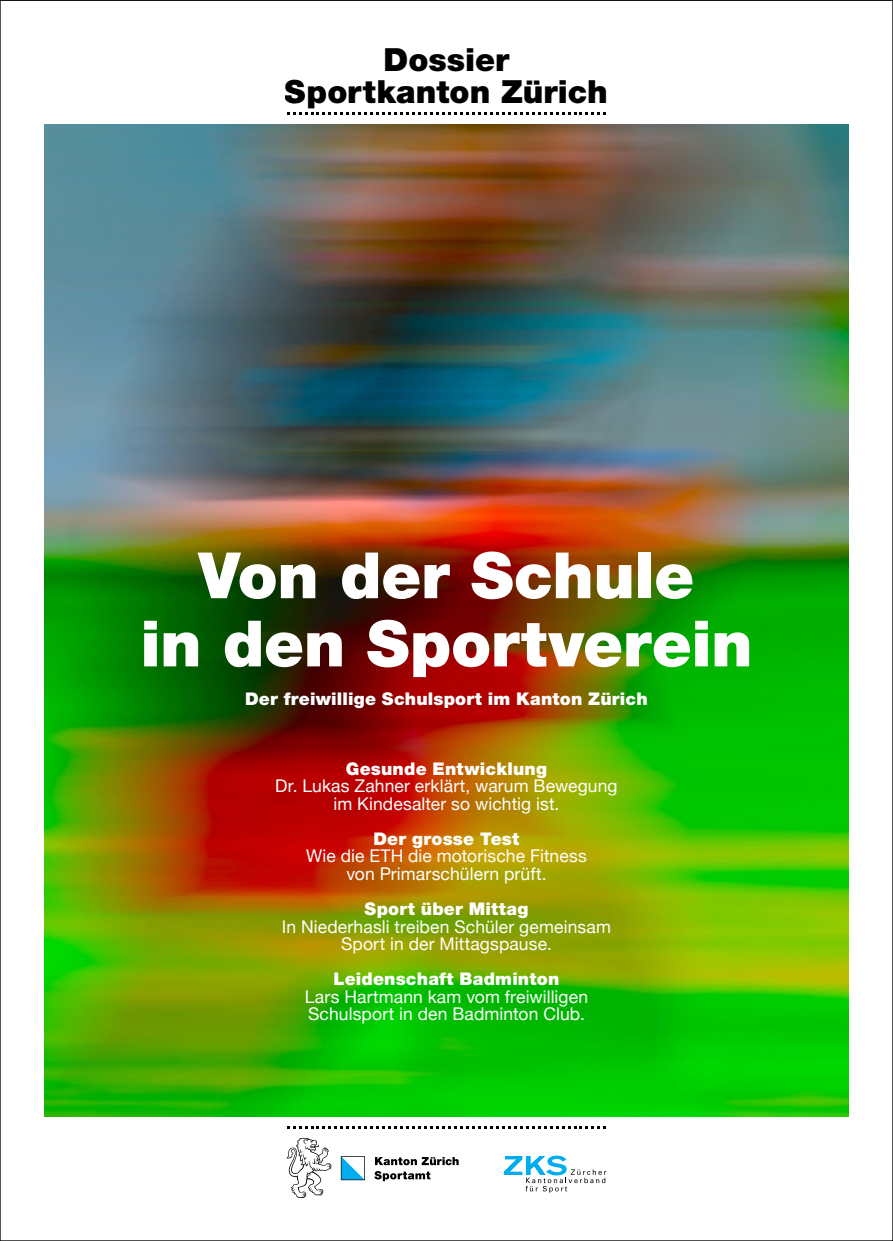
<style>
.page{position:relative;width:893px;height:1241px;background:#fff}
.page>*{position:absolute;margin:0;border:0;box-sizing:border-box;transform-origin:0 0}
.t1{font:900 63.88px/68.1px "Helvetica Neue";letter-spacing:-.005em;color:#fff;text-align:center}
.t2{font:900 31.85px/31.8px "Helvetica Neue";color:#000;text-align:center}
.t3{font:17.5px/17.5px "Helvetica Neue";letter-spacing:.005em;color:#fff;text-align:center}
.t4{font:900 17.5px "Helvetica Neue";letter-spacing:.01em;color:#fff}
</style>
<div class="page">
<img style="left:1px;top:0;width:892px;height:1240px">
<hr style="left:0;top:0;width:1px;height:1240px;background:#000">
<h2 class="t2" style="left:285px;top:44px;width:324px">Dossier<br>Sportkanton Zürich</h2>
<h1 class="t1" style="left:140px;top:541px;width:614px">Von der Schule<br>in den Sportverein</h1>
<p class="t4" style="left:245px;top:688px;width:404px">Der freiwillige Schulsport im Kanton Zürich</p>
<p class="t4" style="left:346px;top:758px;width:203px">Gesunde Entwicklung</p>
<p class="t3" style="left:275px;top:777px;width:344px">Dr. Lukas Zahner erklärt, warum Bewegung im Kindesalter so wichtig ist.</p>
<p class="t4" style="left:374px;top:828px;width:147px">Der grosse Test</p>
<p class="t3" style="left:306px;top:847px;width:282px">Wie die ETH die motorische Fitness von Primarschülern prüft.</p>
<p class="t4" style="left:365px;top:898px;width:165px">Sport über Mittag</p>
<p class="t3" style="left:282px;top:917px;width:331px">In Niederhasli treiben Schüler gemeinsam<br>Sport in der Mittagspause.</p>
<p class="t4" style="left:334px;top:968px;width:227px">Leidenschaft Badminton</p>
<p class="t3" style="left:305px;top:987px;width:285px;text-align:left">Lars Hartmann kam vom freiwilligen<br>Schulsport in den Badminton Club.</p>
</div>
